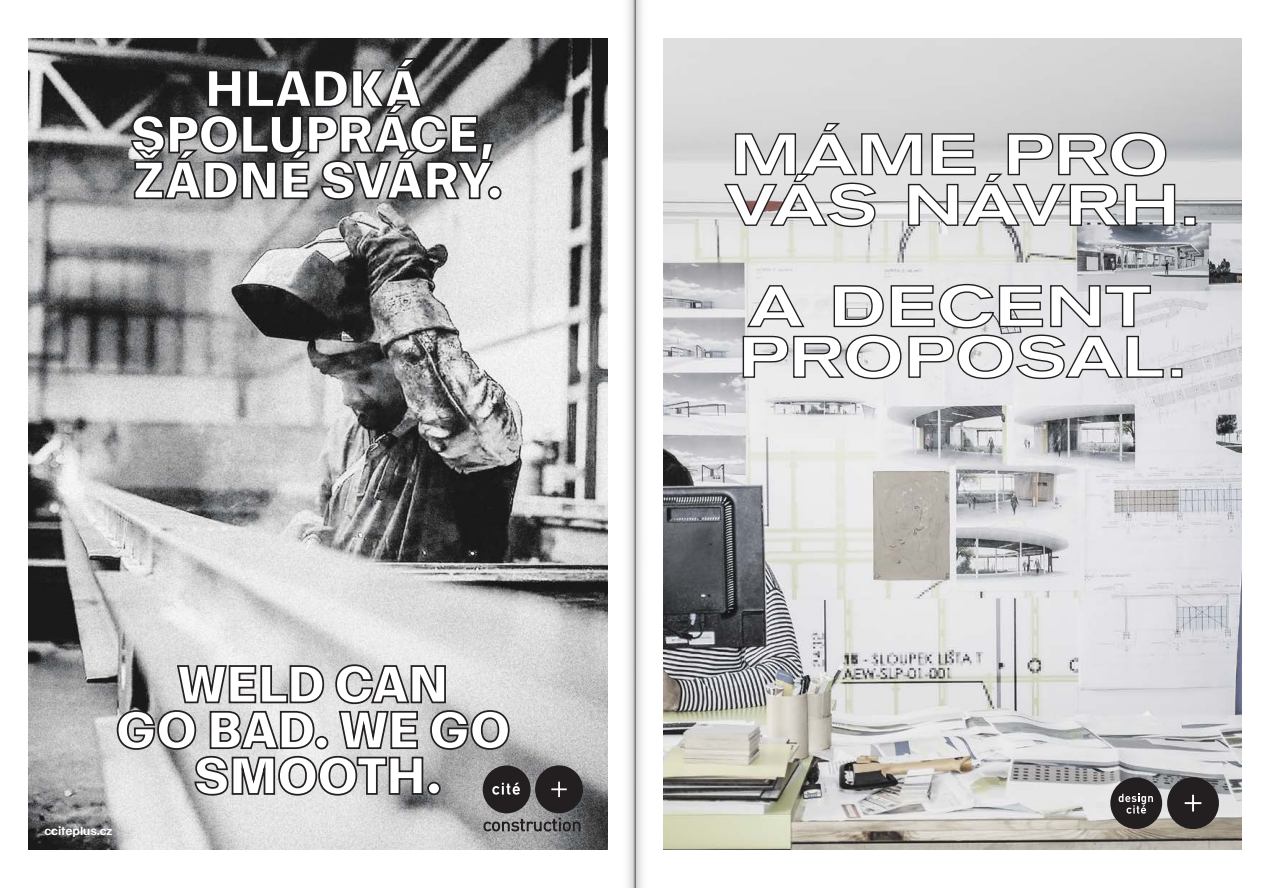
<style>
.page{position:relative;width:1270px;height:888px;background:#fff}
.page>*{position:absolute;margin:0;border:0;box-sizing:border-box;transform-origin:0 0}
.t1{font:500 expanded 57.5px/50.6px "Akzidenz Grotesk Pro";letter-spacing:.005em;color:#fff;scale:1.1 1}
.t2{font:700 51px/45.7px "cite grotesk 01";letter-spacing:.005em;color:#fff;text-align:center}
.t3{font:500 11.3px "cite grotesk 01";letter-spacing:-.005em;color:#fff}
</style>
<div class="page">
<img style="left:29px;top:38px;width:578px;height:811px">
<svg style="left:130px;top:56px;width:365px;height:145px;background:#646464"></svg>
<div style="left:488px;top:186px;width:13px;height:13px;border:2px solid #231f20;border-radius:50%"></div>
<div style="left:483px;top:765px;width:48px;height:48px;background:#231f20;border-radius:50%"></div>
<svg style="left:116px;top:663px;width:404px;height:133px;background:#b5b4b4"></svg>
<div style="left:535px;top:765px;width:48px;height:48px;background:#231f20;border-radius:50%"></div>
<svg style="left:551px;top:781px;width:16px;height:15px"></svg>
<svg style="left:483px;top:817px;width:97px;height:14px"></svg>
<img style="left:663px;top:38px;width:579px;height:811px">
<svg style="left:723px;top:122px;width:453px;height:106px;background:#c1c0c0"></svg>
<div style="left:1184px;top:216px;width:12px;height:10px;border:1px solid #231f20"></div>
<svg style="left:742px;top:283px;width:422px;height:97px;background:#cccbcd"></svg>
<div style="left:1171px;top:368px;width:11px;height:10px;border:1px solid #231f20"></div>
<div style="left:1110px;top:777px;width:52px;height:51px;background:#231f20;border-radius:50%"></div>
<div style="left:1167px;top:777px;width:52px;height:51px;background:#231f20;border-radius:50%"></div>
<svg style="left:1185px;top:794px;width:16px;height:17px"></svg>
<svg style="left:1119px;top:793px;width:34px;height:20px"></svg>
<img style="left:633px;top:0;width:7px;height:887px">
<p class="t2" style="left:131px;top:65px;width:372px">HLADKÁ<br>SPOLUPRÁCE,<br>ŽÁDNÉ SVÁRY.</p>
<p class="t2" style="left:117px;top:660px;width:395px">WELD CAN<br>GO BAD. WE GO<br>SMOOTH.</p>
<p class="t3" style="left:44px;top:823px;width:70px">cciteplus.cz</p>
<p class="t1" style="left:725px;top:128px;width:432px">MÁME PRO<br>VÁS NÁVRH.</p>
<p class="t1" style="left:738px;top:280px;width:408px">A DECENT<br>PROPOSAL.</p>
</div>
